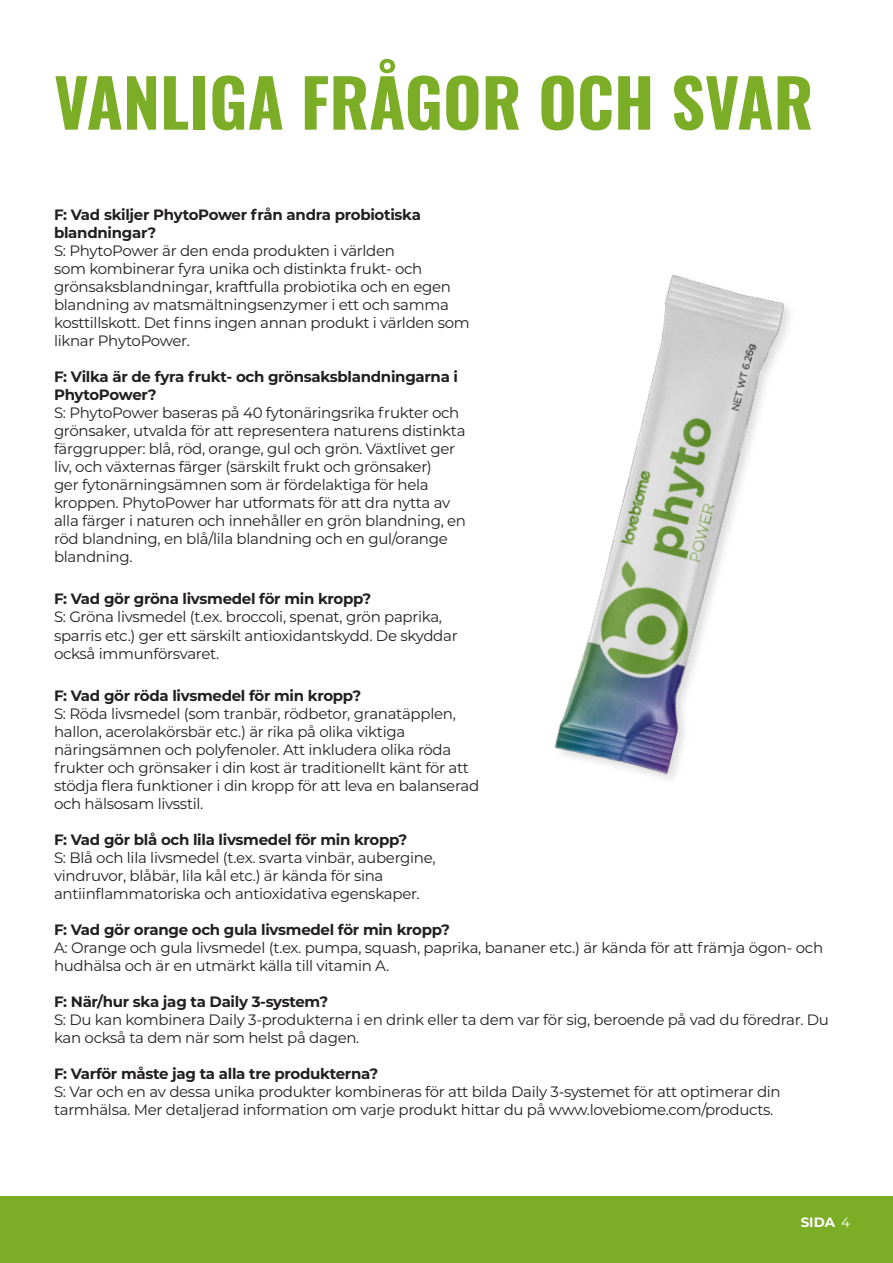
<style>
.page{position:relative;width:893px;height:1263px;background:#fff}
.page>*{position:absolute;margin:0;border:0;box-sizing:border-box;transform-origin:0 0}
.t1{font:66px "Oswald";color:#7cad27}
.t2{font:15px/18px "Montserrat";letter-spacing:-.02em;color:#231f20}
.t3{font:700 15px/18px "Montserrat";letter-spacing:-.02em;color:#231f20}
.t4{font:700 13.5px "Montserrat";color:#fff}
.s1{font-weight:400}
</style>
<div class="page">
<div style="left:0;top:1196px;width:893px;height:67px;background:#7cad27"></div>
<img style="left:554px;top:275px;width:237px;height:505px">
<h1 class="t1" style="left:54px;top:74px;width:761px">VANLIGA FRÅGOR OCH SVAR</h1>
<p class="t3" style="left:54px;top:206px;width:368px">F: Vad skiljer PhytoPower från andra probiotiska blandningar?</p>
<p class="t2" style="left:54px;top:242px;width:417px">S: PhytoPower är den enda produkten i världen<br>som kombinerar fyra unika och distinkta frukt- och grönsaksblandningar, kraftfulla probiotika och en egen blandning av matsmältningsenzymer i ett och samma kosttillskott. Det finns ingen annan produkt i världen som liknar PhytoPower.</p>
<p class="t3" style="left:54px;top:368px;width:406px">F: Vilka är de fyra frukt- och grönsaksblandningarna i<br>PhytoPower?</p>
<p class="t2" style="left:54px;top:404px;width:414px">S: PhytoPower baseras på 40 fytonäringsrika frukter och grönsaker, utvalda för att representera naturens distinkta färggrupper: blå, röd, orange, gul och grön. Växtlivet ger liv, och växternas färger (särskilt frukt och grönsaker)<br>ger fytonärningsämnen som är fördelaktiga för hela kroppen. PhytoPower har utformats för att dra nytta av alla färger i naturen och innehåller en grön blandning, en röd blandning, en blå/lila blandning och en gul/orange blandning.</p>
<p class="t3" style="left:54px;top:590px;width:319px">F: Vad gör gröna livsmedel för min kropp?</p>
<p class="t2" style="left:54px;top:608px;width:405px">S: Gröna livsmedel (t.ex. broccoli, spenat, grön paprika, sparris etc.) ger ett särskilt antioxidantskydd. De skyddar också immunförsvaret.</p>
<p class="t3" style="left:54px;top:686px;width:309px">F: Vad gör röda livsmedel för min kropp?</p>
<p class="t2" style="left:54px;top:704px;width:427px">S: Röda livsmedel (som tranbär, rödbetor, granatäpplen, hallon, acerolakörsbär etc.) är rika på olika viktiga näringsämnen och polyfenoler. Att inkludera olika röda frukter och grönsaker i din kost är traditionellt känt för att stödja flera funktioner i din kropp för att leva en balanserad och hälsosam livsstil.</p>
<p class="t3" style="left:54px;top:830px;width:355px">F: Vad gör blå och lila livsmedel för min kropp?</p>
<p class="t2" style="left:54px;top:848px;width:383px">S: Blå och lila livsmedel (t.ex. svarta vinbär, aubergine, vindruvor, blåbär, lila kål etc.) är kända för sina antiinflammatoriska och antioxidativa egenskaper.</p>
<p class="t3" style="left:54px;top:920px;width:398px">F: Vad gör orange och gula livsmedel för min kropp?</p>
<p class="t2" style="left:54px;top:938px;width:771px">A: Orange och gula livsmedel (t.ex. pumpa, squash, paprika, bananer etc.) är kända för att främja ögon- och hudhälsa och är en utmärkt källa till vitamin A.</p>
<p class="t3" style="left:54px;top:992px;width:276px">F: När/hur ska jag ta Daily 3-system?</p>
<p class="t2" style="left:54px;top:1010px;width:777px">S: Du kan kombinera Daily 3-produkterna i en drink eller ta dem var för sig, beroende på vad du föredrar. Du kan också ta dem när som helst på dagen.</p>
<p class="t3" style="left:54px;top:1064px;width:326px">F: Varför måste jag ta alla tre produkterna?</p>
<p class="t2" style="left:54px;top:1082px;width:728px">S: Var och en av dessa unika produkter kombineras för att bilda Daily 3-systemet för att optimerar din tarmhälsa. Mer detaljerad information om varje produkt hittar du på www.lovebiome.com/products.</p>
<p class="t4" style="left:801px;top:1214px;width:51px">SIDA <span class="s1">4</span></p>
</div>
